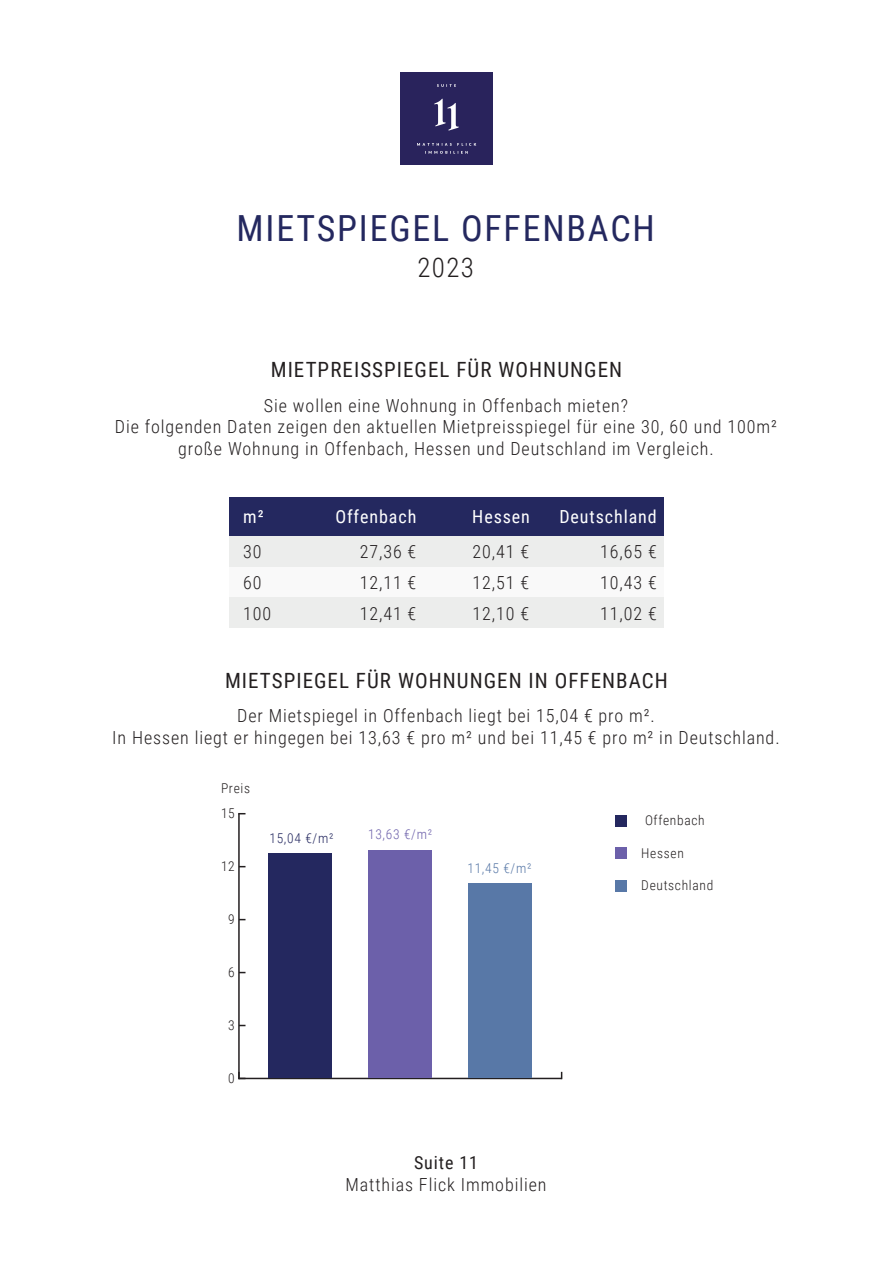
<style>
.page{position:relative;width:893px;height:1263px;background:#fff}
.page>*{position:absolute;margin:0;border:0;box-sizing:border-box;transform-origin:0 0}
.t1{font:36px "Roboto Condensed";letter-spacing:.05em;color:#24285f}
.t2{font:300 27px "Roboto Condensed";color:#231f20}
.t3{font:21px "Roboto Condensed";letter-spacing:.05em;color:#231f20}
.t4{font:300 18px/21.6px "Roboto Condensed";letter-spacing:.05em;color:#231f20}
.t5{font:18px "Roboto Condensed";letter-spacing:.05em;color:#fff}
.t6{font:18px "Roboto Condensed";letter-spacing:.05em;color:#231f20}
.t7{font:300 13.5px "Roboto Condensed";letter-spacing:.05em;color:#231f20}
.t8{font:300 13.5px "Roboto Condensed";color:#24285f}
.t9{font:300 13.5px "Roboto Condensed";color:#5878a7}
.t10{font:300 13.5px "Roboto Condensed";color:#6c60aa}
</style>
<div class="page">
<div style="left:401px;top:73px;width:91px;height:91px;background:#29235c"></div>
<div style="left:229px;top:497px;width:435px;height:39px;background:#24285f"></div>
<div style="left:229px;top:567px;width:435px;height:30px;background:#f9f9f9"></div>
<div style="left:229px;top:597px;width:435px;height:31px;background:#ecedec"></div>
<div style="left:229px;top:536px;width:435px;height:31px;background:#ecedec"></div>
<hr style="left:238px;top:1078px;width:324px;height:1px;background:#231f20">
<hr style="left:238px;top:814px;width:2px;height:265px;background:#231f20">
<div style="left:469px;top:883px;width:63px;height:195px;background:#5878a7"></div>
<div style="left:369px;top:850px;width:63px;height:228px;background:#6c60aa"></div>
<div style="left:269px;top:853px;width:63px;height:225px;background:#24285f"></div>
<div style="left:615px;top:815px;width:11px;height:12px;background:#24285f"></div>
<div style="left:615px;top:847px;width:11px;height:12px;background:#6c60aa"></div>
<div style="left:615px;top:880px;width:11px;height:11px;background:#5878a7"></div>
<h1 class="t1" style="left:237px;top:203px;width:420px">MIETSPIEGEL OFFENBACH</h1>
<h2 class="t2" style="left:417px;top:248px;width:58px">2023</h2>
<p class="t3" style="left:271px;top:355px;width:353px">MIETPREISSPIEGEL FÜR WOHNUNGEN</p>
<p class="t4" style="left:115px;top:394px;width:664px;text-align:center">Sie wollen eine Wohnung in Offenbach mieten?<br>Die folgenden Daten zeigen den aktuellen Mietpreisspiegel für eine 30, 60 und 100m² große Wohnung in Offenbach, Hessen und Deutschland im Vergleich.</p>
<p class="t5" style="left:243px;top:504px;width:22px">m²</p>
<p class="t5" style="left:335px;top:504px;width:83px">Offenbach</p>
<p class="t5" style="left:472px;top:504px;width:59px">Hessen</p>
<p class="t5" style="left:559px;top:504px;width:99px">Deutschland</p>
<p class="t4" style="left:243px;top:540px;width:20px">30</p>
<p class="t4" style="left:360px;top:540px;width:58px">27,36 €</p>
<p class="t4" style="left:473px;top:540px;width:58px">20,41 €</p>
<p class="t4" style="left:600px;top:540px;width:58px">16,65 €</p>
<p class="t4" style="left:243px;top:567px;width:30px;line-height:30.8px">60<br>100</p>
<p class="t4" style="left:360px;top:566px;width:58px;line-height:30.9px">12,11 €<br>12,41 €</p>
<p class="t4" style="left:473px;top:567px;width:58px;line-height:30.6px">12,51 €<br>12,10 €</p>
<p class="t4" style="left:600px;top:571px;width:58px">10,43 €</p>
<p class="t4" style="left:600px;top:602px;width:58px">11,02 €</p>
<p class="t3" style="left:225px;top:665px;width:444px">MIETSPIEGEL FÜR WOHNUNGEN IN OFFENBACH</p>
<p class="t4" style="left:112px;top:705px;width:669px;text-align:center">Der Mietspiegel in Offenbach liegt bei 15,04 € pro m².<br>In Hessen liegt er hingegen bei 13,63 € pro m² und bei 11,45 € pro m² in Deutschland.</p>
<p class="t7" style="left:221px;top:778px;width:31px">Preis</p>
<p class="t7" style="left:221px;top:804px;width:15px">15</p>
<p class="t7" style="left:221px;top:857px;width:15px">12</p>
<p class="t7" style="left:228px;top:910px;width:8px">9</p>
<p class="t7" style="left:228px;top:963px;width:8px">6</p>
<p class="t7" style="left:228px;top:1016px;width:8px">3</p>
<p class="t7" style="left:228px;top:1069px;width:8px">0</p>
<p class="t8" style="left:269px;top:828px;width:65px">15,04 €/m²</p>
<p class="t10" style="left:368px;top:825px;width:65px">13,63 €/m²</p>
<p class="t9" style="left:467px;top:859px;width:65px">11,45 €/m²</p>
<p class="t6" style="left:414px;top:1150px;width:66px">Suite 11</p>
<p class="t4" style="left:345px;top:1173px;width:203px">Matthias Flick Immobilien</p>
<p class="t7" style="left:645px;top:811px;width:61px">Offenbach</p>
<p class="t7" style="left:641px;top:843px;width:44px">Hessen</p>
<p class="t7" style="left:641px;top:875px;width:73px">Deutschland</p>
</div>
